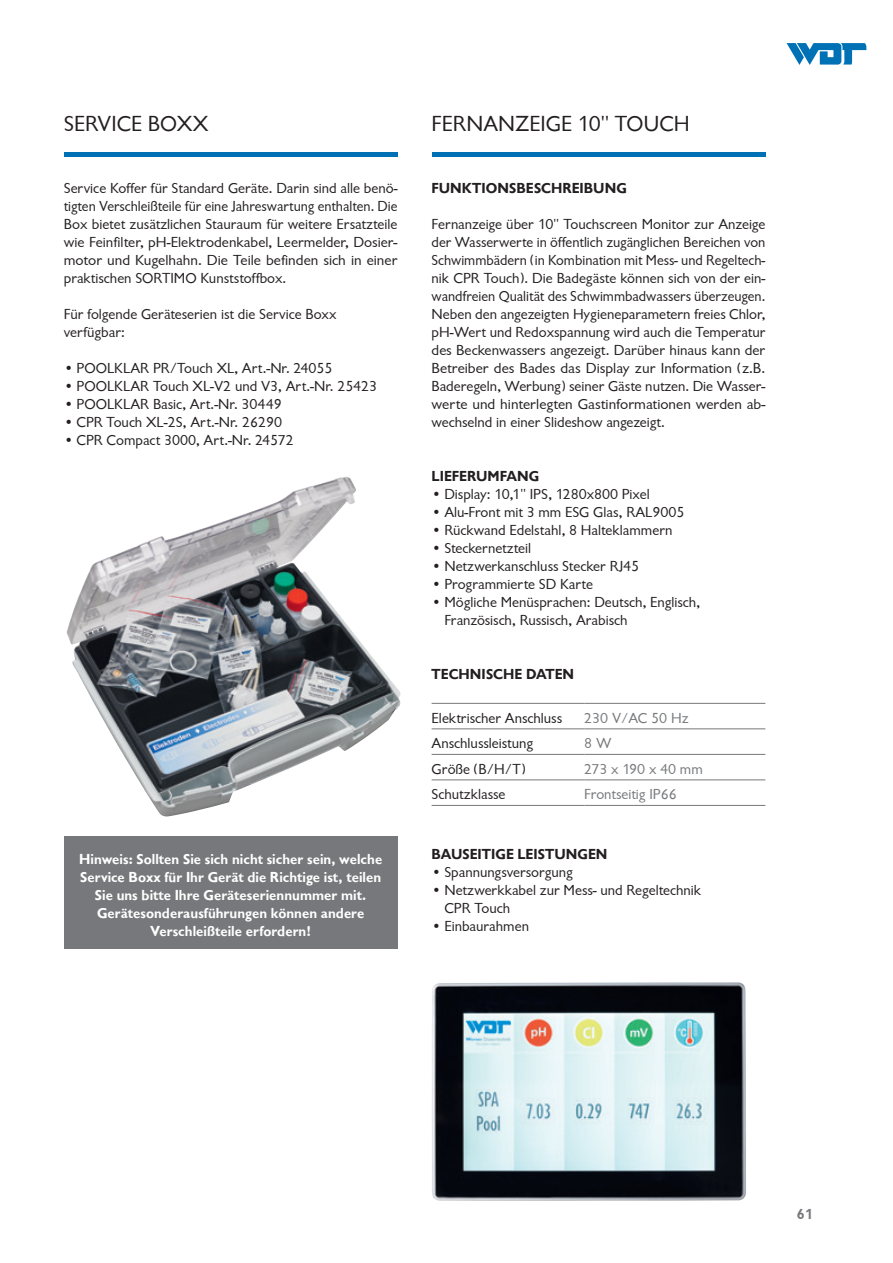
<style>
.page{position:relative;width:893px;height:1263px;background:#fff}
.page>*{position:absolute;margin:0;border:0;box-sizing:border-box;transform-origin:0 0}
.t1{font:22.5px "Chantilly Dsp";color:#231f20}
.t2{font:15px/18px "Chantilly Dsp";color:#231f20}
.t3{font:700 15px/18px "Chantilly Dsp";letter-spacing:.005em;color:#fff;text-align:center}
.t4{font:700 15px "Chantilly Dsp";color:#231f20}
.t5{font:15px "Chantilly Dsp";color:#76787b}
.t6{font:700 15px "Chantilly Dsp";color:#76787b}
</style>
<div class="page">
<svg style="left:786px;top:43px;width:80px;height:22px"></svg>
<hr style="left:64px;top:153px;width:334px;height:4px;background:#0071b4">
<img style="left:67px;top:477px;width:334px;height:339px">
<hr style="left:432px;top:153px;width:333px;height:4px;background:#0071b4">
<img style="left:432px;top:982px;width:314px;height:219px">
<div style="left:64px;top:836px;width:334px;height:113px;background:#76787b"></div>
<hr style="left:432px;top:703px;width:152px;height:1px;background:#76787b">
<hr style="left:584px;top:703px;width:181px;height:1px;background:#76787b">
<hr style="left:432px;top:729px;width:152px;height:1px;background:#76787b">
<hr style="left:584px;top:729px;width:181px;height:1px;background:#76787b">
<hr style="left:432px;top:754px;width:152px;height:1px;background:#76787b">
<hr style="left:584px;top:754px;width:181px;height:1px;background:#76787b">
<hr style="left:432px;top:780px;width:152px;height:1px;background:#76787b">
<hr style="left:584px;top:780px;width:181px;height:1px;background:#76787b">
<hr style="left:432px;top:805px;width:152px;height:1px;background:#76787b">
<hr style="left:584px;top:805px;width:181px;height:1px;background:#76787b">
<h1 class="t1" style="left:64px;top:111px;width:146px">SERVICE BOXX</h1>
<p class="t2" style="left:64px;top:179px;width:335px;text-align:justify">Service Koffer für Standard Geräte. Darin sind alle benö&shy;tigten Verschleißteile für eine Jahreswartung enthalten. Die Box bietet zusätzlichen Stauraum für weitere Ersatzteile wie Feinfilter, pH-Elektrodenkabel, Leermelder, Dosier&shy;motor und Kugelhahn. Die Teile befinden sich in einer praktischen SORTIMO Kunststoffbox.</p>
<p class="t2" style="left:64px;top:305px;width:274px">Für folgende Geräteserien ist die Service Boxx verfügbar:</p>
<p class="t2" style="left:64px;top:359px;width:270px">• POOLKLAR PR/Touch XL, Art.-Nr. 24055</p>
<p class="t2" style="left:64px;top:377px;width:315px">• POOLKLAR Touch XL-V2 und V3, Art.-Nr. 25423</p>
<p class="t2" style="left:64px;top:395px;width:219px">• POOLKLAR Basic, Art.-Nr. 30449</p>
<p class="t2" style="left:64px;top:413px;width:220px">• CPR Touch XL-2S, Art.-Nr. 26290</p>
<p class="t2" style="left:64px;top:431px;width:231px">• CPR Compact 3000, Art.-Nr. 24572</p>
<p class="t3" style="left:79px;top:850px;width:305px">Hinweis: Sollten Sie sich nicht sicher sein, welche Service Boxx für Ihr Gerät die Richtige ist, teilen Sie uns bitte Ihre Geräteseriennummer mit.<br>Gerätesonderausführungen können andere Verschleißteile erfordern!</p>
<h1 class="t1" style="left:432px;top:111px;width:260px">FERNANZEIGE 10" TOUCH</h1>
<p class="t4" style="left:432px;top:180px;width:197px">FUNKTIONSBESCHREIBUNG</p>
<p class="t2" style="left:432px;top:215px;width:335px;text-align:justify">Fernanzeige über 10" Touchscreen Monitor zur Anzeige der Wasserwerte in öffentlich zugänglichen Bereichen von Schwimmbädern (in Kombination mit Mess- und Regeltech&shy;nik CPR Touch). Die Badegäste können sich von der ein&shy;wandfreien Qualität des Schwimmbadwassers überzeugen.<br>Neben den angezeigten Hygieneparametern freies Chlor, pH-Wert und Redoxspannung wird auch die Temperatur des Beckenwassers angezeigt. Darüber hinaus kann der Betreiber des Bades das Display zur Information (z.B.<br>Baderegeln, Werbung) seiner Gäste nutzen. Die Wasser&shy;werte und hinterlegten Gastinformationen werden ab&shy;wechselnd in einer Slideshow angezeigt.</p>
<p class="t4" style="left:432px;top:468px;width:109px">LIEFERUMFANG</p>
<p class="t2" style="left:432px;top:485px;width:220px">• Display: 10,1" IPS, 1280x800 Pixel</p>
<p class="t2" style="left:432px;top:503px;width:254px">• Alu-Front mit 3 mm ESG Glas, RAL9005</p>
<p class="t2" style="left:432px;top:521px;width:242px">• Rückwand Edelstahl, 8 Halteklammern</p>
<p class="t2" style="left:432px;top:539px;width:101px">• Steckernetzteil</p>
<p class="t2" style="left:432px;top:557px;width:209px">• Netzwerkanschluss Stecker RJ45</p>
<p class="t2" style="left:432px;top:575px;width:163px">• Programmierte SD Karte</p>
<p class="t2" style="left:444px;top:593px;width:257px;text-indent:-13px">• Mögliche Menüsprachen: Deutsch, Englisch,<br>Französisch, Russisch, Arabisch</p>
<p class="t4" style="left:432px;top:666px;width:144px">TECHNISCHE DATEN</p>
<p class="t2" style="left:432px;top:709px;width:132px">Elektrischer Anschluss</p>
<p class="t5" style="left:584px;top:709px;width:106px">230 V/AC 50 Hz</p>
<p class="t2" style="left:432px;top:734px;width:103px">Anschlussleistung</p>
<p class="t5" style="left:584px;top:735px;width:29px">8 W</p>
<p class="t2" style="left:432px;top:760px;width:95px">Größe (B/H/T)</p>
<p class="t5" style="left:584px;top:760px;width:120px">273 x 190 x 40 mm</p>
<p class="t2" style="left:432px;top:785px;width:75px">Schutzklasse</p>
<p class="t5" style="left:584px;top:786px;width:94px">Frontseitig IP66</p>
<p class="t4" style="left:432px;top:846px;width:177px">BAUSEITIGE LEISTUNGEN</p>
<p class="t2" style="left:432px;top:863px;width:143px">• Spannungsversorgung</p>
<p class="t2" style="left:444px;top:881px;width:258px;text-indent:-13px">• Netzwerkkabel zur Mess- und Regeltechnik<br>CPR Touch</p>
<p class="t2" style="left:432px;top:917px;width:99px">• Einbaurahmen</p>
<p class="t6" style="left:797px;top:1206px;width:18px">61</p>
</div>
